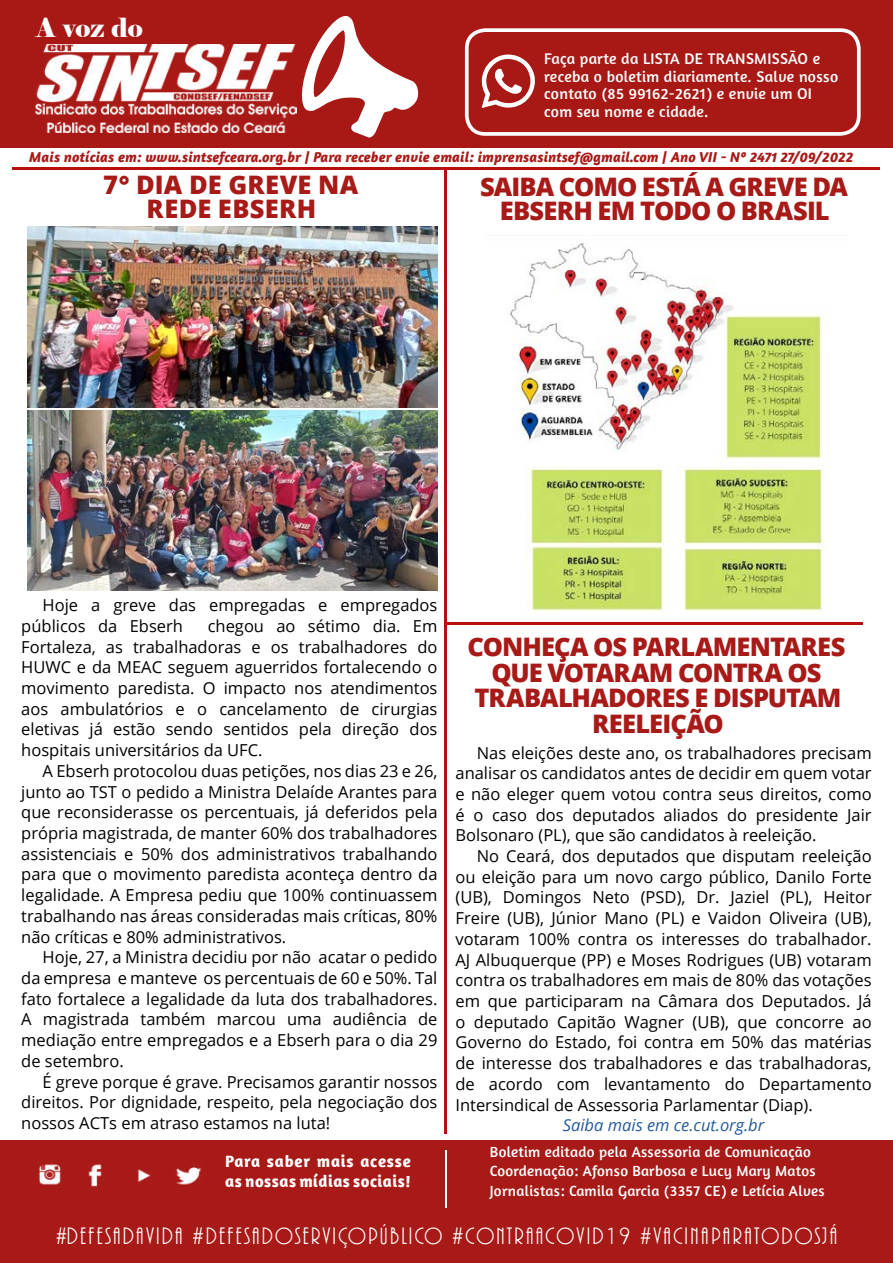
<style>
.page{position:relative;width:893px;height:1263px;background:#fff}
.page>*{position:absolute;margin:0;border:0;box-sizing:border-box;transform-origin:0 0}
.t1{font:26.25px "Elephant";color:#fff}
.t2{font:800 25.5px/25.5px "Open Sans";letter-spacing:-.03em;color:#a81a17;text-align:center}
.t3{font:800 25.5px/24px "Open Sans";letter-spacing:.01em;color:#a81a17;text-align:center}
.t4{font:24.6px "ARBONNIE";letter-spacing:.09em;color:#fff}
.t5{font:700 16.8px/20.1px "Amaranth";letter-spacing:.03em;color:#fff}
.t6{font:16.5px/20.7px "Open Sans";color:#000;text-align:justify}
.t7{font:italic 16.5px "Open Sans";color:#275b9b}
.t8{font:15.75px/17.9px "Amaranth";letter-spacing:.02em;color:#fff}
.t9{font:15px/19.5px "Amaranth";letter-spacing:.02em;color:#fff}
.t10{font:italic 700 14.7px "Amaranth";letter-spacing:.01em;color:#a81a17}
</style>
<div class="page">
<div style="left:0;top:0;width:893px;height:148px;background:#a81916"></div>
<svg style="left:301px;top:16px;width:118px;height:122px"></svg>
<div style="left:0;top:1140px;width:893px;height:123px;background:#a81a17"></div>
<img style="left:36px;top:44px;width:260px;height:88px">
<hr style="left:12px;top:167px;width:867px;height:2px;background:#b90e0e">
<hr style="left:445px;top:1150px;width:2px;height:57px;background:#fff">
<img style="left:39px;top:1164px;width:162px;height:23px">
<div style="left:465px;top:28px;width:396px;height:108px;border:4px solid #fff;border-radius:18px"></div>
<svg style="left:481px;top:55px;width:54px;height:53px"></svg>
<hr style="left:445px;top:168px;width:2px;height:966px;background:#b90e0e">
<img style="left:27px;top:227px;width:410px;height:180px">
<hr style="left:446px;top:622px;width:416px;height:2px;background:#b90e0e">
<img style="left:510px;top:243px;width:317px;height:369px">
<img style="left:27px;top:411px;width:410px;height:180px">
<h1 class="t1" style="left:36px;top:11px;width:108px">A voz do</h1>
<p class="t8" style="left:544px;top:49px;width:295px">Faça parte da LISTA DE TRANSMISSÃO e receba o boletim diariamente. Salve nosso contato (85 99162-2621) e envie um OI com seu nome e cidade.</p>
<p class="t10" style="left:29px;top:148px;width:826px">Mais notícias em: www.sintsefceara.org.br | Para receber envie email: imprensasintsef@gmail.com | Ano VII - Nº 2471 27/09/2022</p>
<h2 class="t3" style="left:103px;top:171px;width:257px">7° DIA DE GREVE NA<br>REDE EBSERH</h2>
<h2 class="t2" style="left:480px;top:174px;width:370px;line-height:24px">SAIBA COMO ESTÁ A GREVE DA<br>EBSERH EM TODO O BRASIL</h2>
<p class="t6" style="left:21px;top:594px;width:418px;text-indent:21px">Hoje a greve das empregadas e empregados públicos da Ebserh</p>
<p class="t6" style="left:21px;top:615px;width:418px;text-indent:186px">chegou ao sétimo dia. Em Fortaleza, as trabalhadoras e os trabalhadores do HUWC e da MEAC seguem aguerridos fortalecendo o movimento paredista. O impacto nos atendimentos aos ambulatórios e o cancelamento de cirurgias eletivas já estão sendo sentidos pela direção dos hospitais universitários da UFC.</p>
<p class="t6" style="left:21px;top:760px;width:418px;text-indent:21px">A Ebserh protocolou duas petições, nos dias 23 e 26, junto ao TST o pedido a Ministra Delaíde Arantes para que reconsiderasse os percentuais, já deferidos pela própria magistrada, de manter 60% dos trabalhadores assistenciais e 50% dos administrativos trabalhando para que o movimento paredista aconteça dentro da legalidade. A Empresa pediu que 100% continuassem trabalhando nas áreas consideradas mais críticas, 80% não críticas e 80% administrativos.</p>
<p class="t6" style="left:21px;top:946px;width:418px;text-indent:21px">Hoje, 27, a Ministra decidiu por não acatar o pedido da empresa e manteve os percentuais de 60 e 50%. Tal fato fortalece a legalidade da luta dos trabalhadores.<br>A magistrada também marcou uma audiência de mediação entre empregados e a Ebserh para o dia 29 de setembro.</p>
<p class="t6" style="left:21px;top:1071px;width:418px;text-indent:21px">É greve porque é grave. Precisamos garantir nossos direitos. Por dignidade, respeito, pela negociação dos nossos ACTs em atraso estamos na luta!</p>
<p class="t5" style="left:225px;top:1150px;width:187px">Para saber mais acesse as nossas mídias sociais!</p>
<h2 class="t2" style="left:468px;top:633px;width:379px">CONHEÇA OS PARLAMENTARES<br>QUE VOTARAM CONTRA OS<br>TRABALHADORES E DISPUTAM<br>REELEIÇÃO</h2>
<p class="t6" style="left:455px;top:742px;width:418px;text-indent:21px">Nas eleições deste ano, os trabalhadores precisam analisar os candidatos antes de decidir em quem votar e não eleger quem votou contra seus direitos, como é o caso dos deputados aliados do presidente Jair Bolsonaro (PL), que são candidatos à reeleição.</p>
<p class="t6" style="left:455px;top:845px;width:418px;text-indent:21px">No Ceará, dos deputados que disputam reeleição ou eleição para um novo cargo público, Danilo Forte (UB), Domingos Neto (PSD), Dr. Jaziel (PL), Heitor Freire (UB), Júnior Mano (PL) e Vaidon Oliveira (UB), votaram 100% contra os interesses do trabalhador.<br>AJ Albuquerque (PP) e Moses Rodrigues (UB) votaram contra os trabalhadores em mais de 80% das votações em que participaram na Câmara dos Deputados. Já o deputado Capitão Wagner (UB), que concorre ao Governo do Estado, foi contra em 50% das matérias de interesse dos trabalhadores e das trabalhadoras, de acordo com levantamento do Departamento Intersindical de Assessoria Parlamentar (Diap).</p>
<p class="t7" style="left:563px;top:1114px;width:203px">Saiba mais em ce.cut.org.br</p>
<p class="t9" style="left:490px;top:1141px;width:336px">Boletim editado pela Assessoria de Comunicação<br>Coordenação: Afonso Barbosa e Lucy Mary Matos<br>Jornalistas: Camila Garcia (3357 CE) e Letícia Alves</p>
<h3 class="t4" style="left:56px;top:1223px;width:783px">#DEFESADAVIDA #DEFESADOSERVIÇOPÚBLICO #CONTRAACOVID19 #VACINAPARATODOSJÁ</h3>
</div>
